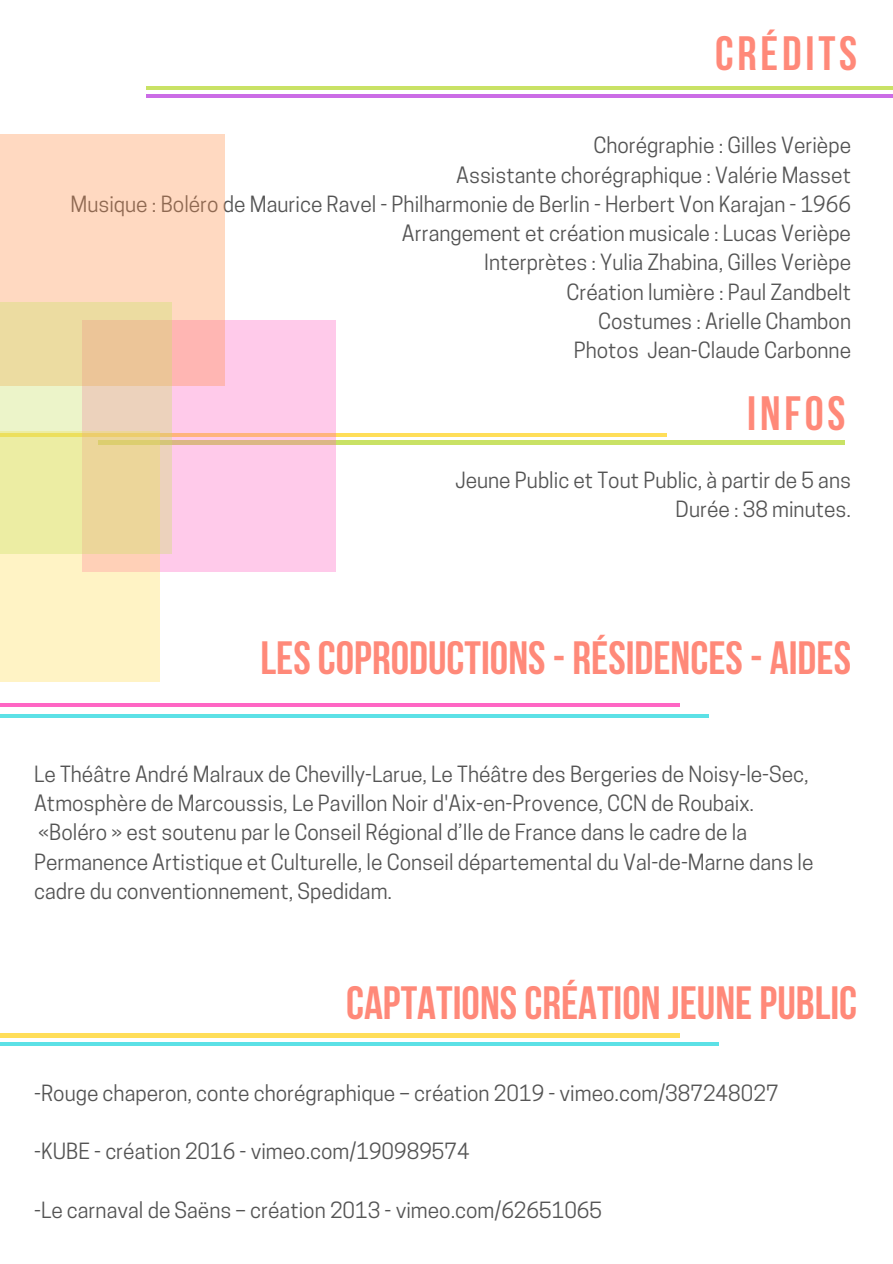
<style>
.page{position:relative;width:893px;height:1264px;background:#fff}
.page>*{position:absolute;margin:0;border:0;box-sizing:border-box;transform-origin:0 0}
.t1{font:700 48px "Bebas Neue";letter-spacing:.08em;color:#ff8979}
.t2{font:700 46.5px "Bebas Neue";color:#ff8979}
.t3{font:21px/29.2px "Cooper Hewitt";color:#545454;text-align:right}
</style>
<div class="page">
<hr style="left:146px;top:86px;width:746px;height:3px;background:#c9e265">
<hr style="left:146px;top:94px;width:746px;height:4px;background:#cb6ce6">
<hr style="left:0;top:433px;width:666px;height:3px;background:#ffde59">
<hr style="left:98px;top:441px;width:747px;height:3px;background:#c9e265">
<hr style="left:0;top:703px;width:679px;height:3px;background:#ff66c4">
<hr style="left:0;top:714px;width:708px;height:3px;background:#5ce1e6">
<hr style="left:0;top:1042px;width:719px;height:3px;background:#5ce1e6">
<hr style="left:0;top:1033px;width:679px;height:4px;background:#ffde59">
<div style="left:82px;top:320px;width:253px;height:251px;background:#ffcaea"></div>
<svg style="left:0;top:134px;width:225px;height:252px;background:#fed6bf"></svg>
<svg style="left:0;top:553px;width:160px;height:129px;background:#fef0c3"></svg>
<svg style="left:0;top:302px;width:171px;height:251px;background:#ebdca4"></svg>
<h1 class="t1" style="left:715px;top:34px;width:144px">CRÉDITS</h1>
<p class="t3" style="left:70px;top:134px;width:782px">Chorégraphie : Gilles Verièpe<br>Assistante chorégraphique : Valérie Masset<br>Musique : Boléro de Maurice Ravel - Philharmonie de Berlin - Herbert Von Karajan - 1966<br>Arrangement et création musicale : Lucas Verièpe<br>Interprètes : Yulia Zhabina, Gilles Verièpe<br>Création lumière : Paul Zandbelt<br>Costumes : Arielle Chambon<br>Photos Jean-Claude Carbonne</p>
<h1 class="t1" style="left:747px;top:394px;width:100px">INFOS</h1>
<p class="t3" style="left:455px;top:468px;width:397px">Jeune Public et Tout Public, à partir de 5 ans<br>Durée : 38 minutes.</p>
<h2 class="t2" style="left:260px;top:639px;width:592px">LESCOPRODUCTIONS- RÉSIDENCES- AIDES</h2>
<p class="t3" style="left:34px;top:762px;width:780px;text-align:left">Le Théâtre André Malraux de Chevilly-Larue, Le Théâtre des Bergeries de Noisy-le-Sec, Atmosphère de Marcoussis, Le Pavillon Noir d'Aix-en-Provence, CCN de Roubaix. «Boléro » est soutenu par le Conseil Régional d’Ile de France dans le cadre de la Permanence Artistique et Culturelle, le Conseil départemental du Val-de-Marne dans le cadre du conventionnement, Spedidam.</p>
<h2 class="t2" style="left:346px;top:984px;width:512px">CAPTATIONSCRÉATION JEUNEPUBLIC</h2>
<p class="t3" style="left:34px;top:1081px;width:746px">-Rouge chaperon, conte chorégraphique – création 2019 - vimeo.com/387248027</p>
<p class="t3" style="left:34px;top:1139px;width:437px">-KUBE - création 2016 - vimeo.com/190989574</p>
<p class="t3" style="left:34px;top:1197px;width:569px">-Le carnaval de Saëns – création 2013 - vimeo.com/62651065</p>
</div>
